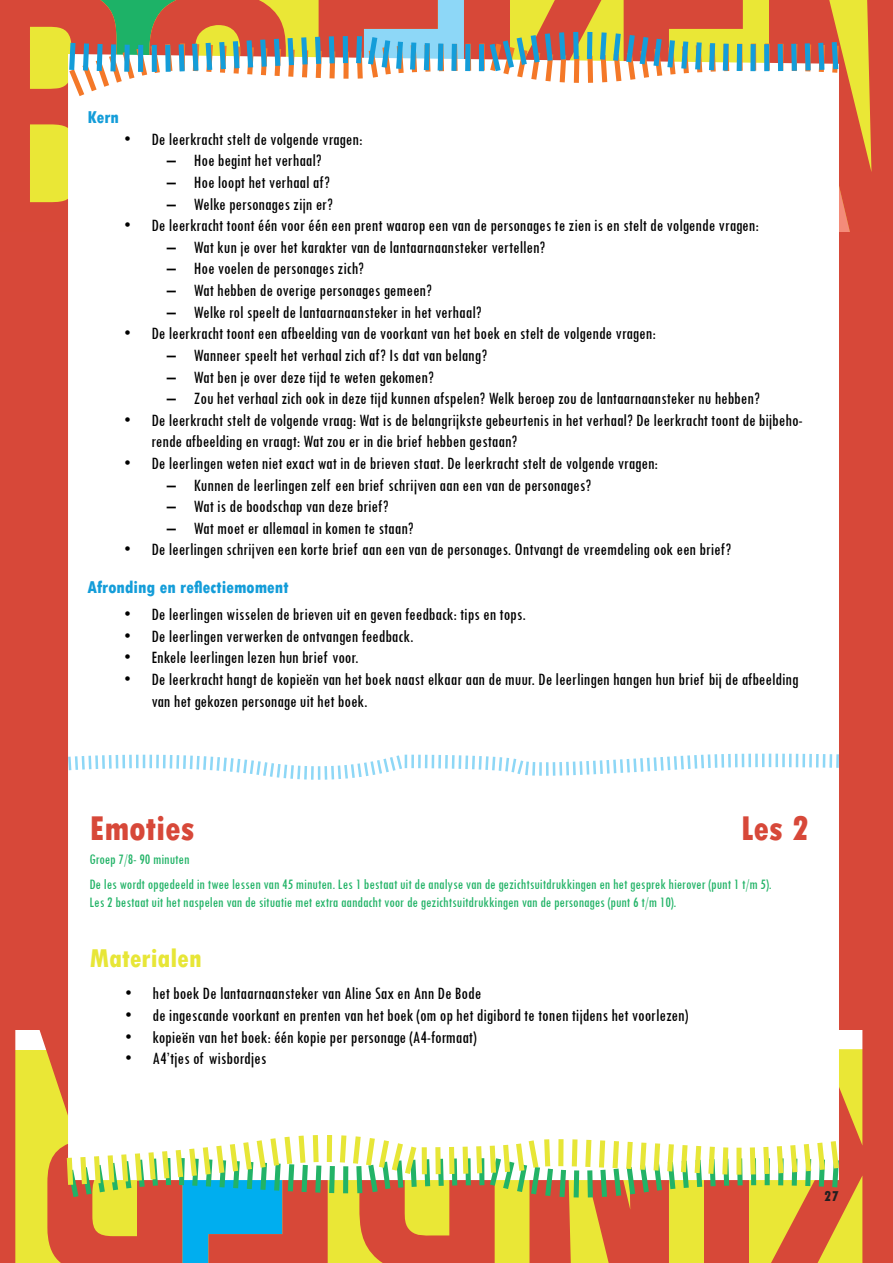
<style>
.page{position:relative;width:893px;height:1263px;background:#fff}
.page>*{position:absolute;margin:0;border:0;box-sizing:border-box;transform-origin:0 0}
.t1{font:800 condensed 36px "Tw Cen";color:#d74839}
.t2{font:800 condensed 27px "Tw Cen";color:#e7e637}
.t3{font:condensed 18px/21.6px "Tw Cen";color:#000}
.t4{font:800 condensed 18px "Tw Cen";color:#149dd9}
.t5{font:condensed 15px/25.2px "Tw Cen";color:#22b367}
.t6{font:800 condensed 15px "Tw Cen";color:#231f20}
</style>
<div class="page">
<div style="left:0;top:1030px;width:893px;height:233px;background:#eae736"></div>
<div style="left:0;top:1030px;width:185px;height:19px;background:#fff"></div>
<div style="left:0;top:1030px;width:15px;height:233px;background:#d74838"></div>
<div style="left:0;top:233px;width:893px;height:797px;background:#d74839"></div>
<div style="left:68px;top:233px;width:771px;height:797px;background:#fff"></div>
<svg style="left:0;top:0;width:893px;height:233px"></svg>
<svg style="left:38px;top:1030px;width:855px;height:233px"></svg>
<svg style="left:64px;top:1130px;width:778px;height:60px"></svg>
<svg style="left:68px;top:751px;width:771px;height:31px;background:#ecf8fd"></svg>
<p class="t4" style="left:88px;top:106px;width:33px">Kern</p>
<p class="t3" style="left:124px;top:128px;width:239px">• De leerkracht stelt de volgende vragen:</p>
<p class="t3" style="left:167px;top:150px;width:156px">– Hoe begint het verhaal?</p>
<p class="t3" style="left:167px;top:171px;width:164px">– Hoe loopt het verhaal af?</p>
<p class="t3" style="left:167px;top:193px;width:168px">– Welke personages zijn er?</p>
<p class="t3" style="left:124px;top:214px;width:636px">• De leerkracht toont één voor één een prent waarop een van de personages te zien is en stelt de volgende vragen:</p>
<p class="t3" style="left:167px;top:236px;width:380px">– Wat kun je over het karakter van de lantaarnaansteker vertellen?</p>
<p class="t3" style="left:167px;top:258px;width:199px">– Hoe voelen de personages zich?</p>
<p class="t3" style="left:167px;top:279px;width:267px">– Wat hebben de overige personages gemeen?</p>
<p class="t3" style="left:167px;top:301px;width:316px">– Welke rol speelt de lantaarnaansteker in het verhaal?</p>
<p class="t3" style="left:124px;top:322px;width:533px">• De leerkracht toont een afbeelding van de voorkant van het boek en stelt de volgende vragen:</p>
<p class="t3" style="left:167px;top:344px;width:322px">– Wanneer speelt het verhaal zich af? Is dat van belang?</p>
<p class="t3" style="left:167px;top:366px;width:268px">– Wat ben je over deze tijd te weten gekomen?</p>
<p class="t3" style="left:167px;top:387px;width:594px">– Zou het verhaal zich ook in deze tijd kunnen afspelen? Welk beroep zou de lantaarnaansteker nu hebben?</p>
<p class="t3" style="left:151px;top:409px;width:653px;text-indent:-27px">• De leerkracht stelt de volgende vraag: Wat is de belangrijkste gebeurtenis in het verhaal? De leerkracht toont de bijbeho&shy;rende afbeelding en vraagt: Wat zou er in die brief hebben gestaan?</p>
<p class="t3" style="left:124px;top:452px;width:535px">• De leerlingen weten niet exact wat in de brieven staat. De leerkracht stelt de volgende vragen:</p>
<p class="t3" style="left:167px;top:474px;width:426px">– Kunnen de leerlingen zelf een brief schrijven aan een van de personages?</p>
<p class="t3" style="left:167px;top:495px;width:223px">– Wat is de boodschap van deze brief?</p>
<p class="t3" style="left:167px;top:517px;width:248px">– Wat moet er allemaal in komen te staan?</p>
<p class="t3" style="left:124px;top:538px;width:608px">• De leerlingen schrijven een korte brief aan een van de personages. Ontvangt de vreemdeling ook een brief?</p>
<p class="t4" style="left:88px;top:576px;width:202px">Afronding en reflectiemoment</p>
<p class="t3" style="left:124px;top:603px;width:403px">• De leerlingen wisselen de brieven uit en geven feedback: tips en tops.</p>
<p class="t3" style="left:124px;top:625px;width:290px">• De leerlingen verwerken de ontvangen feedback.</p>
<p class="t3" style="left:124px;top:646px;width:236px">• Enkele leerlingen lezen hun brief voor.</p>
<p class="t3" style="left:151px;top:668px;width:649px;text-indent:-27px">• De leerkracht hangt de kopieën van het boek naast elkaar aan de muur. De leerlingen hangen hun brief bij de afbeelding van het gekozen personage uit het boek.</p>
<h1 class="t1" style="left:89px;top:807px;width:107px">Emoties</h1>
<h1 class="t1" style="left:741px;top:807px;width:70px">Les 2</h1>
<p class="t5" style="left:89px;top:846px;width:684px">Groep 7/8- 90 minuten<br>De les wordt opgedeeld in twee lessen van 45 minuten. Les 1 bestaat uit de analyse van de gezichtsuitdrukkingen en het gesprek hierover (punt 1 t/m 5).</p>
<p class="t5" style="left:89px;top:890px;width:588px">Les 2 bestaat uit het naspelen van de situatie met extra aandacht voor de gezichtsuitdrukkingen van de personages (punt 6 t/m 10).</p>
<h2 class="t2" style="left:89px;top:942px;width:114px">Materialen</h2>
<p class="t3" style="left:126px;top:982px;width:357px">• het boek De lantaarnaansteker van Aline Sax en Ann De Bode</p>
<p class="t3" style="left:126px;top:1004px;width:564px">• de ingescande voorkant en prenten van het boek (om op het digibord te tonen tijdens het voorlezen)</p>
<p class="t3" style="left:126px;top:1026px;width:352px">• kopieën van het boek: één kopie per personage (A4-formaat)</p>
<p class="t3" style="left:126px;top:1047px;width:142px">• A4’tjes of wisbordjes</p>
<p class="t6" style="left:824px;top:1187px;width:16px">27</p>
</div>
